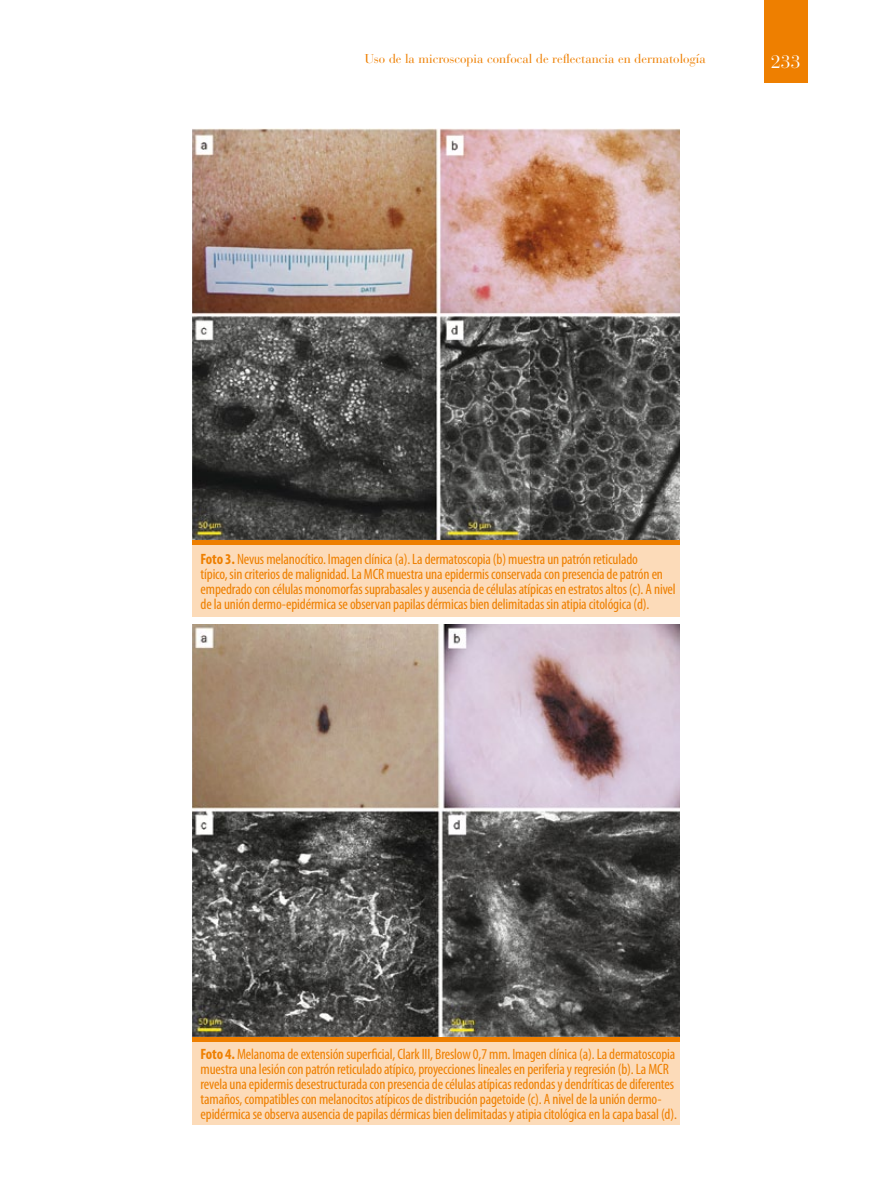
<style>
.page{position:relative;width:893px;height:1191px;background:#fff}
.page>*{position:absolute;margin:0;border:0;box-sizing:border-box;transform-origin:0 0}
.t1{font:18px "Bauer Bodoni";color:#fff}
.t2{font:condensed 15px/15px "Myriad Pro";letter-spacing:-.01em;color:#ee7f00}
.t3{font:12.75px "Bauer Bodoni";color:#ee7f00}
.s1{font-weight:700}
</style>
<div class="page">
<div style="left:764px;top:0;width:44px;height:82px;background:#ee7f00"></div>
<img style="left:192px;top:128px;width:488px;height:412px">
<div style="left:192px;top:544px;width:488px;height:73px;background:#fcdbb9"></div>
<hr style="left:192px;top:540px;width:488px;height:4px;background:#ee7f00">
<img style="left:192px;top:624px;width:488px;height:412px">
<div style="left:192px;top:1041px;width:488px;height:84px;background:#fcdbb9"></div>
<div style="left:192px;top:1036px;width:488px;height:5px;background:#ee7f00"></div>
<p class="t3" style="left:365px;top:51px;width:343px">Uso de la microscopia confocal de reflectancia en dermatología</p>
<p class="t1" style="left:771px;top:51px;width:32px">233</p>
<p class="t2" style="left:201px;top:551px;width:477px"><span class="s1">Foto 3.</span> Nevus melanocítico. Imagen clínica (a). La dermatoscopia (b) muestra un patrón reticulado<br>típico, sin criterios de malignidad. La MCR muestra una epidermis conservada con presencia de patrón en empedrado con células monomorfas suprabasales y ausencia de células atípicas en estratos altos (c). A nivel de la unión dermo-epidérmica se observan papilas dérmicas bien delimitadas sin atipia citológica (d).</p>
<p class="t2" style="left:201px;top:1046px;width:478px"><span class="s1">Foto 4.</span>Melanoma de extensión superficial, Clark III, Breslow 0,7 mm. Imagen clínica (a). La dermatoscopia muestra una lesión con patrón reticulado atípico, proyecciones lineales en periferia y regresión (b). La MCR revela una epidermis desestructurada con presencia de células atípicas redondas y dendríticas de diferentes tamaños, compatibles con melanocitos atípicos de distribución pagetoide (c). A nivel de la unión dermo&shy;epidérmica se observa ausencia de papilas dérmicas bien delimitadas y atipia citológica en la capa basal (d).</p>
</div>
